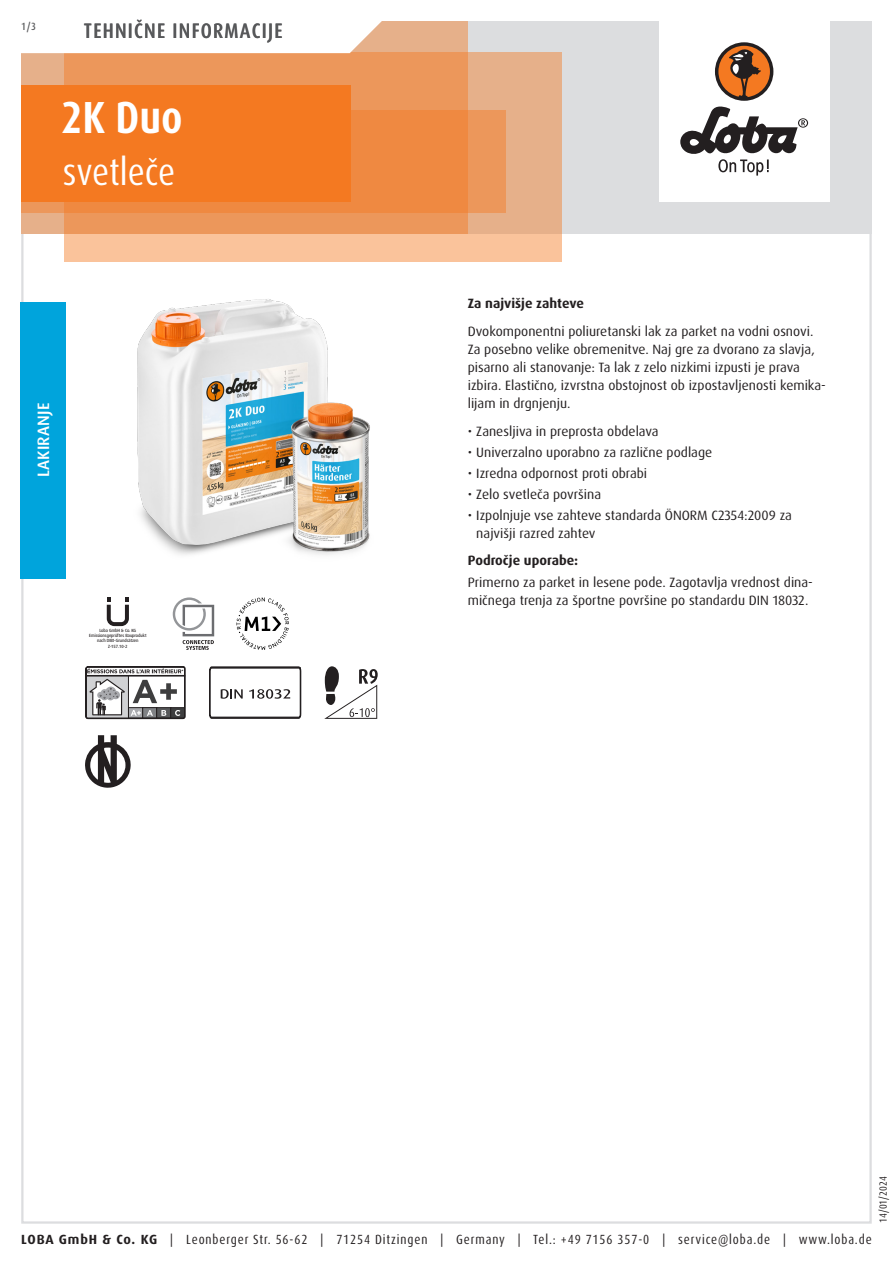
<style>
.page{position:relative;width:893px;height:1263px;background:#fff}
.page>*{position:absolute;margin:0;border:0;box-sizing:border-box;transform-origin:0 0}
.Produktname_weiss{font:700 condensed 45px "Dax Pro";color:#fff}
.Variante_weiss{font:condensed 37.5px "Dax Pro";color:#fff}
.TI{font:500 condensed 21px "Dax Pro";letter-spacing:.06em;color:#57585a}
.Produktart_Versiegelung{font:500 16.5px "Dax Pro";letter-spacing:.01em;color:#fff}
.Text{font:13.5px/18px "Dax Pro";color:#231f20}
.Text_Bold{font:700 13.5px "Dax Pro";color:#231f20}
.t1{font:condensed 13.35px "Dax Pro";letter-spacing:.065em;color:#231f20}
.t2{font:condensed 10.5px "Dax Pro";color:#231f20}
.t3{font:500 condensed 10.5px "Dax Pro";color:#57585a}
.t4{font:500 expanded 4.5px/5.2px "Dax Pro";color:#231f20;text-align:center;scale:.82 1}
.s1{font-weight:700;font-stretch:normal}
</style>
<div class="page">
<svg style="left:107px;top:597px;width:22px;height:29px"></svg>
<svg style="left:173px;top:597px;width:41px;height:53px"></svg>
<svg style="left:237px;top:597px;width:52px;height:53px"></svg>
<svg style="left:85px;top:666px;width:100px;height:53px"></svg>
<svg style="left:209px;top:667px;width:92px;height:51px"></svg>
<svg style="left:324px;top:666px;width:54px;height:53px"></svg>
<svg style="left:85px;top:735px;width:46px;height:53px"></svg>
<img style="left:137px;top:299px;width:233px;height:256px">
<div style="left:20px;top:302px;width:46px;height:276px;background:#00a4dc"></div>
<div style="left:21px;top:21px;width:851px;height:213px;background:#dcdddf"></div>
<div style="left:659px;top:0;width:170px;height:202px;background:#fff"></div>
<svg style="left:680px;top:106px;width:128px;height:70px"></svg>
<div style="left:715px;top:42px;width:58px;height:59px;background:#231f20;border-radius:50%"></div>
<svg style="left:718px;top:45px;width:52px;height:52px"></svg>
<div style="left:64px;top:52px;width:497px;height:209px;background:linear-gradient(to right,#fec79f,#efb992)"></div>
<div style="left:21px;top:111px;width:485px;height:102px;background:#ec975b"></div>
<svg style="left:21px;top:21px;width:447px;height:213px;background:#ec9355"></svg>
<svg style="left:21px;top:21px;width:411px;height:34px;background:#faede4"></svg>
<div style="left:21px;top:85px;width:330px;height:117px;background:#f47921"></div>
<p class="t3" style="left:21px;top:19px;width:16px">1/3</p>
<p class="TI" style="left:84px;top:17px;width:200px">TEHNIČNE INFORMACIJE</p>
<p class="Produktname_weiss" style="left:61px;top:89px;width:123px">2K Duo</p>
<p class="Variante_weiss" style="left:63px;top:148px;width:114px">svetleče</p>
<p class="Produktart_Versiegelung" style="left:33px;top:477px;width:76px;rotate:-90deg">LAKIRANJE</p>
<p class="t4" style="left:89px;top:628px;width:71px">Loba GmbH &amp; Co. KG<br>Emissionsgeprüftes Bauprodukt nach DIBt-Grundsätzen<br>Z-157.10-2</p>
<p class="Text_Bold" style="left:468px;top:295px;width:118px">Za najvišje zahteve</p>
<p class="Text" style="left:468px;top:323px;width:360px">Dvokomponentni poliuretanski lak za parket na vodni osnovi.<br>Za posebno velike obremenitve. Naj gre za dvorano za slavja, pisarno ali stanovanje: Ta lak z zelo nizkimi izpusti je prava izbira. Elastično, izvrstna obstojnost ob izpostavljenosti kemika&shy;lijam in drgnjenju.</p>
<p class="Text" style="left:468px;top:422px;width:192px">• Zanesljiva in preprosta obdelava</p>
<p class="Text" style="left:468px;top:443px;width:246px">• Univerzalno uporabno za različne podlage</p>
<p class="Text" style="left:468px;top:464px;width:181px">• Izredna odpornost proti obrabi</p>
<p class="Text" style="left:468px;top:485px;width:135px">• Zelo svetleča površina</p>
<p class="Text" style="left:476px;top:506px;width:317px;text-indent:-9px">• Izpolnjuje vse zahteve standarda ÖNORM C2354:2009 za najvišji razred zahtev</p>
<p class="Text_Bold" style="left:468px;top:552px;width:112px">Področje uporabe:</p>
<p class="Text" style="left:468px;top:573px;width:347px">Primerno za parket in lesene pode. Zagotavlja vrednost dina&shy;mičnega trenja za športne površine po standardu DIN 18032.</p>
<p class="t2" style="left:876px;top:1222px;width:48px;rotate:-90deg">14/01/2024</p>
<p class="t1" style="left:21px;top:1230px;width:852px"><span class="s1">LOBA GmbH &amp; Co. KG</span> | Leonberger Str. 56-62 | 71254 Ditzingen | Germany | Tel.: +49 7156 357-0 | service@loba.de | www.loba.de</p>
</div>
